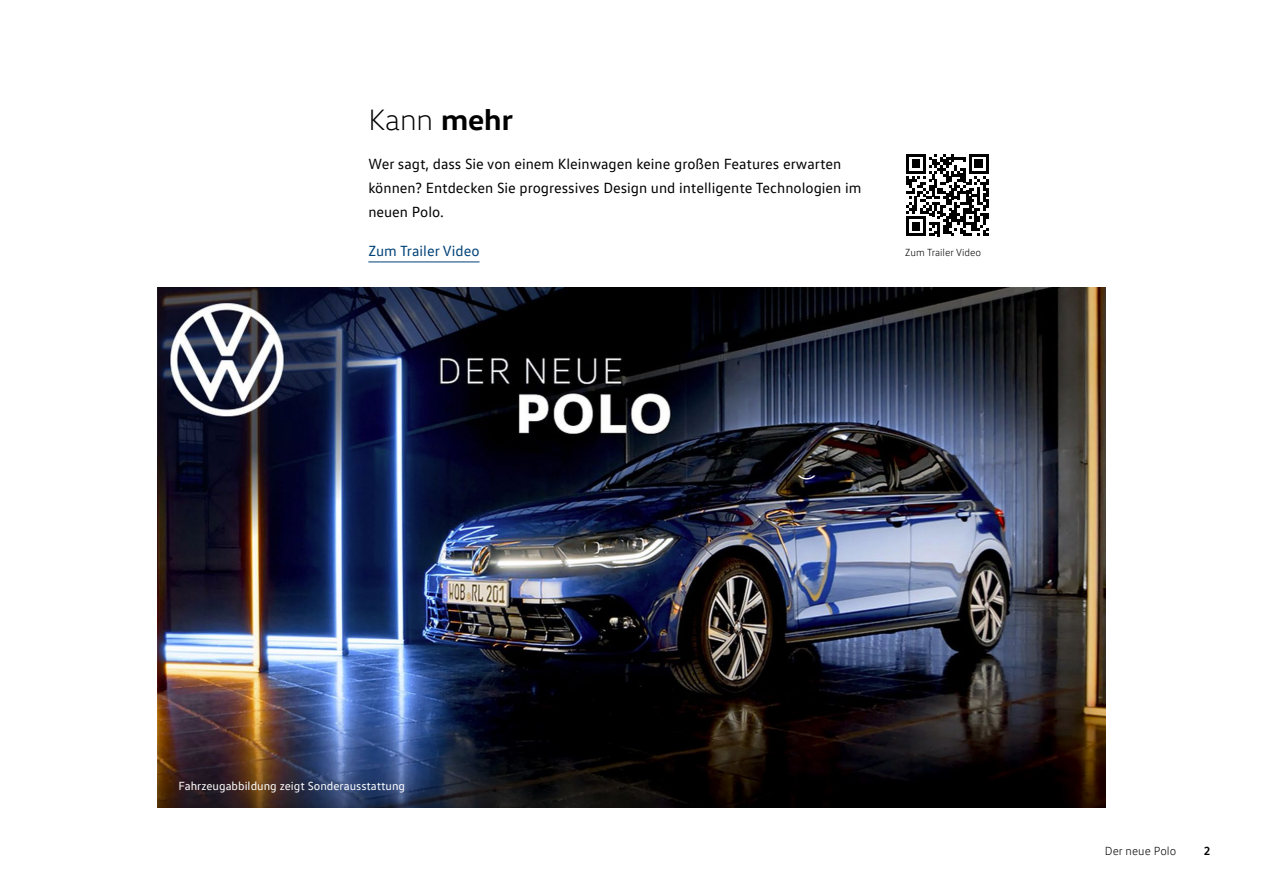
<style>
.page{position:relative;width:1263px;height:893px;background:#fff}
.page>*{position:absolute;margin:0;border:0;box-sizing:border-box;transform-origin:0 0}
.t1{font:300 30px "VW Head";color:#000}
.t2{font:15px/24px "VW Text";color:#000}
.t3{font:15px "VW Text";color:#004278}
.t4{font:12px "VW Text";color:#fff}
.t5{font:300 12px "VW Text";color:#000}
.t6{font:700 12px "VW Text";color:#000}
.t7{font:300 10.5px "VW Text";color:#000}
.s1{font-weight:700}
</style>
<div class="page">
<hr style="left:368px;top:262px;width:111px;height:1px;background:#004278">
<img style="left:158px;top:288px;width:947px;height:301px">
<svg style="left:906px;top:154px;width:82px;height:82px"></svg>
<img style="left:158px;top:589px;width:947px;height:219px">
<h1 class="t1" style="left:368px;top:102px;width:146px">Kann <span class="s1">mehr</span></h1>
<p class="t2" style="left:368px;top:151px;width:495px">Wer sagt, dass Sie von einem Kleinwagen keine großen Features erwarten können? Entdecken Sie progressives Design und intelligente Technologien im neuen Polo.</p>
<p class="t3" style="left:368px;top:241px;width:113px">Zum Trailer Video</p>
<p class="t7" style="left:905px;top:246px;width:77px">Zum Trailer Video</p>
<p class="t4" style="left:179px;top:779px;width:228px">Fahrzeugabbildung zeigt Sonderausstattung</p>
<p class="t5" style="left:1105px;top:843px;width:73px">Der neue Polo</p>
<p class="t6" style="left:1204px;top:843px;width:8px">2</p>
</div>
